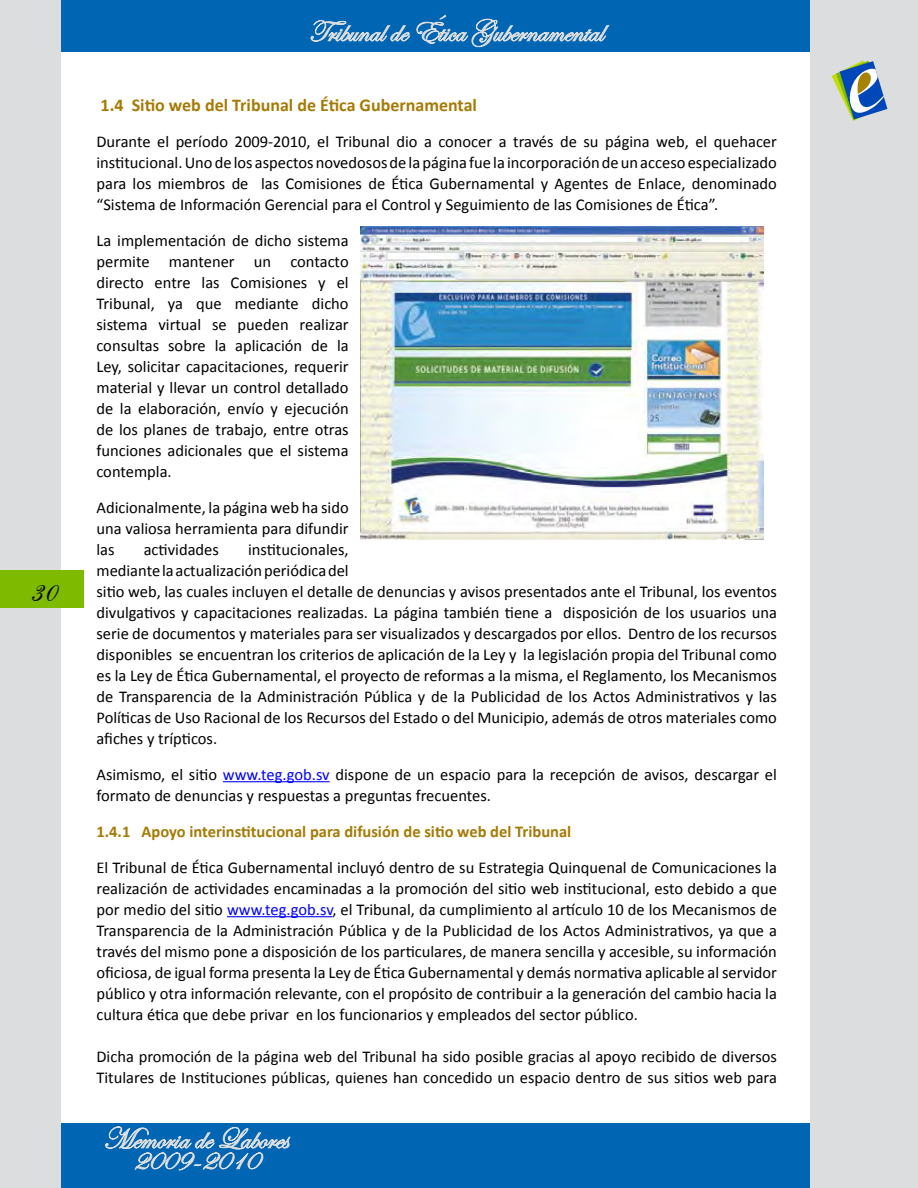
<style>
.page{position:relative;width:918px;height:1188px;background:#fff}
.page>*{position:absolute;margin:0;border:0;box-sizing:border-box;transform-origin:0 0}
.t1{font:33px "English 111 Vivace BT";color:#000}
.t2{font:700 18px "Calibri";color:#a67a05}
.t3{font:16.5px/21px "Calibri";color:#000;text-align:justify}
.s1{color:#00f}
.s2{font-weight:700;color:#a67a05}
</style>
<div class="page">
<div style="left:3px;top:0;width:858px;height:52px;background:#0066b3"></div>
<div style="left:0;top:1124px;width:860px;height:64px;background:#0066b3"></div>
<div style="left:810px;top:0;width:108px;height:1188px;background:#dcddde"></div>
<div style="left:0;top:0;width:60px;height:1188px;background:#dcddde"></div>
<div style="left:0;top:570px;width:84px;height:38px;background:#7dba00"></div>
<svg style="left:832px;top:60px;width:55px;height:61px"></svg>
<svg style="left:105px;top:1127px;width:185px;height:43px"></svg>
<svg style="left:311px;top:15px;width:298px;height:33px"></svg>
<hr style="left:223px;top:781px;width:107px;height:1px;background:#00f">
<hr style="left:227px;top:916px;width:106px;height:1px;background:#00f">
<img style="left:361px;top:226px;width:402px;height:313px">
<p class="t1" style="left:32px;top:569px;width:28px">30</p>
<p class="t2" style="left:101px;top:94px;width:378px">1.4 Sitio web del Tribunal de Ética Gubernamental</p>
<p class="t3" style="left:96px;top:130px;width:682px">Durante el período 2009-2010, el Tribunal dio a conocer a través de su página web, el quehacer institucional. Uno de los aspectos novedosos de la página fue la incorporación de un acceso especializado para los miembros de las Comisiones de Ética Gubernamental y Agentes de Enlace, denominado “Sistema de Información Gerencial para el Control y Seguimiento de las Comisiones de Ética”.</p>
<p class="t3" style="left:96px;top:229px;width:254px">La implementación de dicho sistema permite mantener un contacto directo entre las Comisiones y el Tribunal, ya que mediante dicho sistema virtual se pueden realizar consultas sobre la aplicación de la Ley, solicitar capacitaciones, requerir material y llevar un control detallado de la elaboración, envío y ejecución de los planes de trabajo, entre otras funciones adicionales que el sistema contempla.</p>
<p class="t3" style="left:96px;top:496px;width:254px">Adicionalmente, la página web ha sido una valiosa herramienta para difundir las</p>
<p class="t3" style="left:96px;top:538px;width:682px;text-align:left;text-indent:152px">institucionales,<br>mediante la actualización periódica del<br>sitio web, las cuales incluyen el detalle de denuncias y avisos presentados ante el Tribunal, los eventos divulgativos y capacitaciones realizadas. La página también tiene a disposición de los usuarios una serie de documentos y materiales para ser visualizados y descargados por ellos. Dentro de los recursos disponibles se encuentran los criterios de aplicación de la Ley y la legislación propia del Tribunal como es la Ley de Ética Gubernamental, el proyecto de reformas a la misma, el Reglamento, los Mecanismos de Transparencia de la Administración Pública y de la Publicidad de los Actos Administrativos y las Políticas de Uso Racional de los Recursos del Estado o del Municipio, además de otros materiales como afiches y trípticos.</p>
<p class="t3" style="left:96px;top:763px;width:682px">Asimismo, el sitio <span class="s1">www.teg.gob.sv</span> dispone de un espacio para la recepción de avisos, descargar el formato de denuncias y respuestas a preguntas frecuentes.</p>
<p class="t3" style="left:96px;top:813px;width:682px;line-height:36px"><span class="s2">1.4.1 Apoyo interinstitucional para difusión de sitio web del Tribunal<br></span>El Tribunal de Ética Gubernamental incluyó dentro de su Estrategia Quinquenal de Comunicaciones la</p>
<p class="t3" style="left:96px;top:877px;width:682px">realización de actividades encaminadas a la promoción del sitio web institucional, esto debido a que por medio del sitio <span class="s1">www.teg.gob.sv</span>, el Tribunal, da cumplimiento al artículo 10 de los Mecanismos de Transparencia de la Administración Pública y de la Publicidad de los Actos Administrativos, ya que a través del mismo pone a disposición de los particulares, de manera sencilla y accesible, su información oficiosa, de igual forma presenta la Ley de Ética Gubernamental y demás normativa aplicable al servidor público y otra información relevante, con el propósito de contribuir a la generación del cambio hacia la cultura ética que debe privar en los funcionarios y empleados del sector público.</p>
<p class="t3" style="left:96px;top:1045px;width:682px">Dicha promoción de la página web del Tribunal ha sido posible gracias al apoyo recibido de diversos<br>Titulares de Instituciones públicas, quienes han concedido un espacio dentro de sus sitios web para</p>
<p class="t3" style="left:144px;top:538px;width:77px">actividades</p>
</div>
